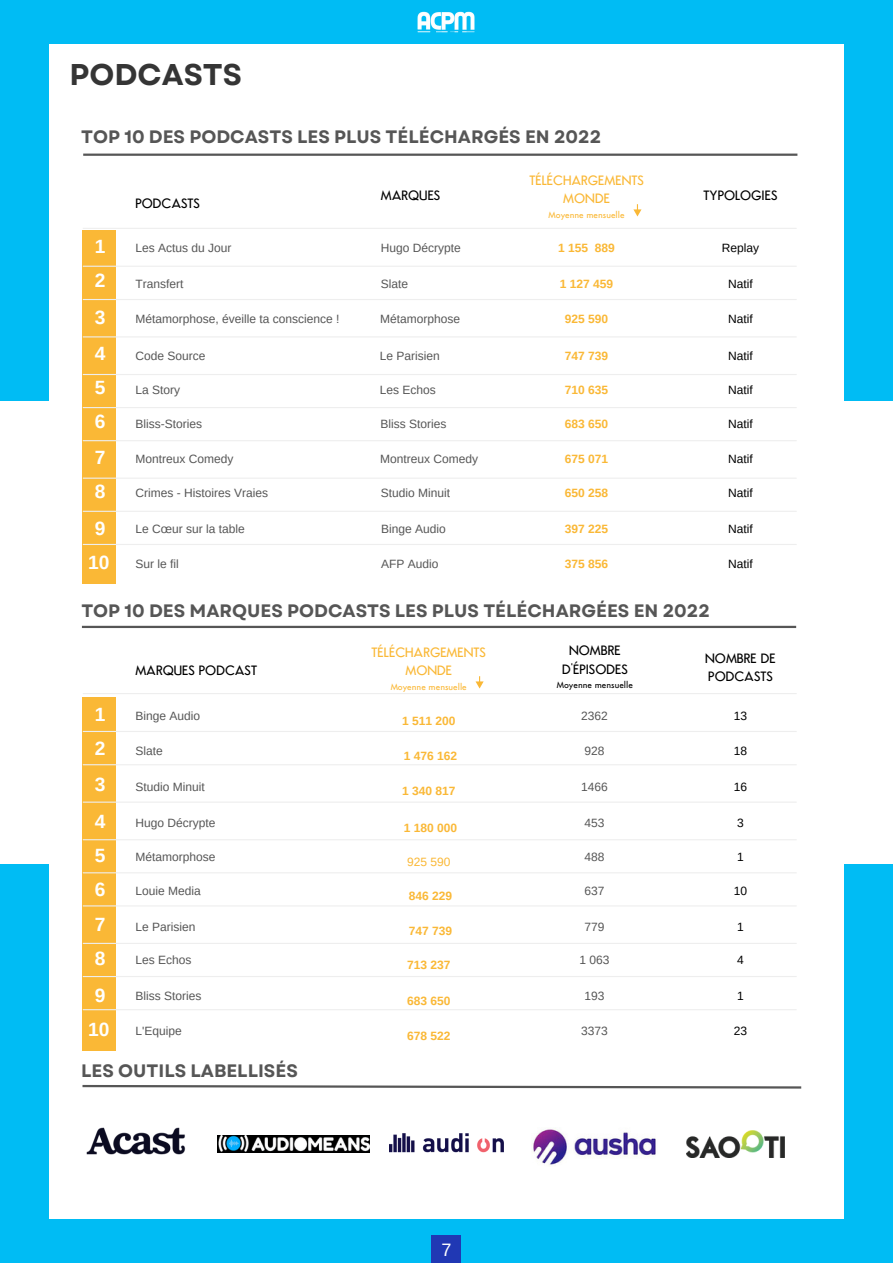
<style>
.page{position:relative;width:893px;height:1264px;background:#fff}
.page>*{position:absolute;margin:0;border:0;box-sizing:border-box;transform-origin:0 0}
.t1{font:700 30px "Garet";color:#353535}
.t2{font:700 19.2px/34.5px "Arimo";color:#fff}
.t3{font:700 18px "Garet";color:#565656}
.t4{font:18px "Arimo";color:#fff}
.t5{font:500 13.5px/18px "Semplicita";color:#000}
.t6{font:500 13.5px/18.8px "Semplicita";color:#fab836;text-align:center}
.t7{font:12px "Arimo";color:#565656}
.t8{font:700 12px "Arimo";color:#fab836}
.t9{font:12px "Arimo";color:#000}
.t10{font:12px "Arimo";color:#fab836}
.t11{font:500 9px "Semplicita";color:#fab836}
.t12{font:500 9px "Semplicita";color:#000}
</style>
<div class="page">
<div style="left:0;top:0;width:892px;height:1262px;background:#00bcf4"></div>
<div style="left:0;top:401px;width:892px;height:462px;background:#fff"></div>
<div style="left:49px;top:45px;width:794px;height:1173px;background:#fff"></div>
<div style="left:431px;top:1235px;width:29px;height:27px;background:#2038b4"></div>
<img style="left:405px;top:11px;width:81px;height:34px">
<hr style="left:83px;top:153px;width:714px;height:3px;background:#565656">
<div style="left:83px;top:230px;width:33px;height:353px;background:#fab836"></div>
<hr style="left:83px;top:228px;width:713px;height:1px;background:#eee">
<hr style="left:83px;top:266px;width:713px;height:1px;background:#eee">
<hr style="left:83px;top:299px;width:713px;height:1px;background:#eee">
<hr style="left:83px;top:336px;width:713px;height:1px;background:#eee">
<hr style="left:83px;top:374px;width:713px;height:1px;background:#eee">
<hr style="left:83px;top:407px;width:713px;height:1px;background:#eee">
<hr style="left:83px;top:440px;width:713px;height:1px;background:#eee">
<hr style="left:83px;top:477px;width:713px;height:1px;background:#eee">
<hr style="left:83px;top:510px;width:713px;height:2px;background:#eee">
<hr style="left:83px;top:544px;width:713px;height:1px;background:#eee">
<svg style="left:633px;top:204px;width:8px;height:12px"></svg>
<svg style="left:82px;top:1084px;width:720px;height:5px"></svg>
<hr style="left:82px;top:625px;width:714px;height:3px;background:#565656">
<div style="left:83px;top:697px;width:33px;height:353px;background:#fab836"></div>
<hr style="left:83px;top:693px;width:713px;height:1px;background:#eee">
<hr style="left:83px;top:731px;width:713px;height:1px;background:#eee">
<hr style="left:83px;top:764px;width:713px;height:1px;background:#eee">
<hr style="left:83px;top:801px;width:713px;height:1px;background:#eee">
<hr style="left:83px;top:839px;width:713px;height:1px;background:#eee">
<hr style="left:83px;top:872px;width:713px;height:1px;background:#eee">
<hr style="left:83px;top:905px;width:713px;height:1px;background:#eee">
<hr style="left:83px;top:942px;width:713px;height:1px;background:#eee">
<hr style="left:83px;top:976px;width:713px;height:1px;background:#eee">
<hr style="left:83px;top:1009px;width:713px;height:1px;background:#eee">
<svg style="left:475px;top:676px;width:8px;height:12px"></svg>
<img style="left:86px;top:1127px;width:100px;height:28px">
<img style="left:389px;top:1133px;width:114px;height:20px">
<img style="left:686px;top:1130px;width:98px;height:27px">
<img style="left:533px;top:1128px;width:123px;height:37px">
<img style="left:218px;top:1135px;width:151px;height:17px">
<h1 class="t1" style="left:70px;top:53px;width:174px">PODCASTS</h1>
<h3 class="t3" style="left:81px;top:124px;width:521px">TOP 10 DES PODCASTS LES PLUS TÉLÉCHARGÉS EN 2022</h3>
<h2 class="t2" style="left:95px;top:230px;width:12px;line-height:33.9px">1<br>2</h2>
<h2 class="t2" style="left:95px;top:299px;width:12px;line-height:36.6px">3<br>4</h2>
<h2 class="t2" style="left:95px;top:370px;width:12px;text-align:justify">5<br>6<br>7<br>8</h2>
<h2 class="t2" style="left:95px;top:510px;width:12px">9</h2>
<h2 class="t2" style="left:88px;top:545px;width:23px">10</h2>
<p class="t5" style="left:135px;top:195px;width:66px">PODCASTS</p>
<p class="t7" style="left:135px;top:241px;width:97px">Les Actus du Jour</p>
<p class="t7" style="left:135px;top:277px;width:49px">Transfert</p>
<p class="t7" style="left:135px;top:312px;width:205px">Métamorphose, éveille ta conscience !</p>
<p class="t7" style="left:135px;top:349px;width:71px">Code Source</p>
<p class="t7" style="left:135px;top:383px;width:46px">La Story</p>
<p class="t7" style="left:135px;top:416px;width:68px">Bliss-Stories</p>
<p class="t7" style="left:135px;top:452px;width:99px">Montreux Comedy</p>
<p class="t7" style="left:135px;top:486px;width:134px">Crimes - Histoires Vraies</p>
<p class="t7" style="left:135px;top:522px;width:111px">Le Cœur sur la table</p>
<p class="t7" style="left:135px;top:557px;width:45px">Sur le fil</p>
<p class="t5" style="left:381px;top:188px;width:61px">MARQUES</p>
<p class="t7" style="left:381px;top:241px;width:81px">Hugo Décrypte</p>
<p class="t7" style="left:381px;top:277px;width:29px">Slate</p>
<p class="t7" style="left:380px;top:312px;width:81px">Métamorphose</p>
<p class="t7" style="left:380px;top:349px;width:61px">Le Parisien</p>
<p class="t7" style="left:380px;top:383px;width:57px">Les Echos</p>
<p class="t7" style="left:380px;top:416px;width:67px">Bliss Stories</p>
<p class="t7" style="left:380px;top:452px;width:99px">Montreux Comedy</p>
<p class="t7" style="left:381px;top:486px;width:71px">Studio Minuit</p>
<p class="t7" style="left:381px;top:522px;width:66px">Binge Audio</p>
<p class="t7" style="left:381px;top:557px;width:59px">AFP Audio</p>
<p class="t6" style="left:529px;top:172px;width:116px">TÉLÉCHARGEMENTS<br>MONDE</p>
<p class="t11" style="left:548px;top:211px;width:78px">Moyenne mensuelle</p>
<p class="t8" style="left:558px;top:241px;width:58px">1 155 889</p>
<p class="t8" style="left:560px;top:277px;width:55px">1 127 459</p>
<p class="t8" style="left:565px;top:312px;width:45px">925 590</p>
<p class="t8" style="left:565px;top:349px;width:45px">747 739</p>
<p class="t8" style="left:565px;top:383px;width:45px">710 635</p>
<p class="t8" style="left:565px;top:416px;width:45px">683 650</p>
<p class="t8" style="left:565px;top:452px;width:45px">675 071</p>
<p class="t8" style="left:565px;top:486px;width:45px">650 258</p>
<p class="t8" style="left:565px;top:522px;width:45px">397 225</p>
<p class="t8" style="left:565px;top:557px;width:45px">375 856</p>
<p class="t5" style="left:703px;top:188px;width:75px">TYPOLOGIES</p>
<p class="t9" style="left:721px;top:241px;width:39px">Replay</p>
<p class="t9" style="left:728px;top:277px;width:26px">Natif</p>
<p class="t9" style="left:728px;top:312px;width:26px">Natif</p>
<p class="t9" style="left:728px;top:349px;width:26px">Natif</p>
<p class="t9" style="left:728px;top:383px;width:26px">Natif</p>
<p class="t9" style="left:728px;top:416px;width:26px">Natif</p>
<p class="t9" style="left:728px;top:452px;width:26px">Natif</p>
<p class="t9" style="left:728px;top:486px;width:26px">Natif</p>
<p class="t9" style="left:728px;top:522px;width:26px">Natif</p>
<p class="t9" style="left:728px;top:557px;width:26px">Natif</p>
<h3 class="t3" style="left:81px;top:597px;width:630px">TOP 10 DES MARQUES PODCASTS LES PLUS TÉLÉCHARGÉES EN 2022</h3>
<h2 class="t2" style="left:95px;top:697px;width:12px;line-height:33.9px">1<br>2</h2>
<h2 class="t2" style="left:95px;top:766px;width:12px;line-height:36.6px">3<br>4</h2>
<h2 class="t2" style="left:95px;top:837px;width:12px;text-align:justify">5<br>6<br>7<br>8</h2>
<h2 class="t2" style="left:95px;top:977px;width:12px">9</h2>
<h2 class="t2" style="left:88px;top:1012px;width:23px">10</h2>
<p class="t5" style="left:135px;top:662px;width:123px">MARQUES PODCAST</p>
<p class="t7" style="left:135px;top:709px;width:66px">Binge Audio</p>
<p class="t7" style="left:135px;top:744px;width:29px">Slate</p>
<p class="t7" style="left:135px;top:779px;width:71px">Studio Minuit</p>
<p class="t7" style="left:135px;top:816px;width:81px">Hugo Décrypte</p>
<p class="t7" style="left:135px;top:850px;width:81px">Métamorphose</p>
<p class="t7" style="left:135px;top:884px;width:67px">Louie Media</p>
<p class="t7" style="left:135px;top:919px;width:61px">Le Parisien</p>
<p class="t7" style="left:135px;top:953px;width:57px">Les Echos</p>
<p class="t7" style="left:135px;top:989px;width:67px">Bliss Stories</p>
<p class="t7" style="left:135px;top:1024px;width:48px">L'Equipe</p>
<p class="t6" style="left:371px;top:643px;width:116px">TÉLÉCHARGEMENTS<br>MONDE</p>
<p class="t11" style="left:390px;top:682px;width:78px">Moyenne mensuelle</p>
<p class="t8" style="left:402px;top:713px;width:55px">1 511 200</p>
<p class="t8" style="left:404px;top:749px;width:55px">1 476 162</p>
<p class="t8" style="left:402px;top:784px;width:55px">1 340 817</p>
<p class="t8" style="left:404px;top:821px;width:55px">1 180 000</p>
<p class="t10" style="left:407px;top:854px;width:45px">925 590</p>
<p class="t8" style="left:409px;top:888px;width:45px">846 229</p>
<p class="t8" style="left:409px;top:924px;width:45px">747 739</p>
<p class="t8" style="left:407px;top:958px;width:45px">713 237</p>
<p class="t8" style="left:407px;top:993px;width:45px">683 650</p>
<p class="t8" style="left:407px;top:1029px;width:45px">678 522</p>
<p class="t5" style="left:562px;top:642px;width:67px;line-height:18.8px;text-align:center">NOMBRE<br>D'ÉPISODES</p>
<p class="t12" style="left:557px;top:681px;width:78px">Moyenne mensuelle</p>
<p class="t7" style="left:581px;top:709px;width:28px">2362</p>
<p class="t7" style="left:584px;top:744px;width:21px">928</p>
<p class="t7" style="left:581px;top:779px;width:28px">1466</p>
<p class="t7" style="left:584px;top:816px;width:21px">453</p>
<p class="t7" style="left:584px;top:850px;width:21px">488</p>
<p class="t7" style="left:584px;top:884px;width:21px">637</p>
<p class="t7" style="left:584px;top:919px;width:21px">779</p>
<p class="t7" style="left:579px;top:953px;width:31px">1 063</p>
<p class="t7" style="left:584px;top:989px;width:21px">193</p>
<p class="t7" style="left:581px;top:1024px;width:28px">3373</p>
<p class="t5" style="left:705px;top:650px;width:72px">NOMBRE DE<br>PODCASTS</p>
<p class="t9" style="left:733px;top:709px;width:15px">13</p>
<p class="t9" style="left:733px;top:744px;width:15px">18</p>
<p class="t9" style="left:733px;top:779px;width:15px">16</p>
<p class="t9" style="left:737px;top:816px;width:8px">3</p>
<p class="t9" style="left:737px;top:850px;width:8px">1</p>
<p class="t9" style="left:733px;top:884px;width:15px">10</p>
<p class="t9" style="left:737px;top:919px;width:8px">1</p>
<p class="t9" style="left:737px;top:953px;width:8px">4</p>
<p class="t9" style="left:737px;top:989px;width:8px">1</p>
<p class="t9" style="left:733px;top:1024px;width:15px">23</p>
<h3 class="t3" style="left:81px;top:1057px;width:218px">LES OUTILS LABELLISÉS</h3>
<h3 class="t4" style="left:441px;top:1239px;width:11px">7</h3>
</div>
